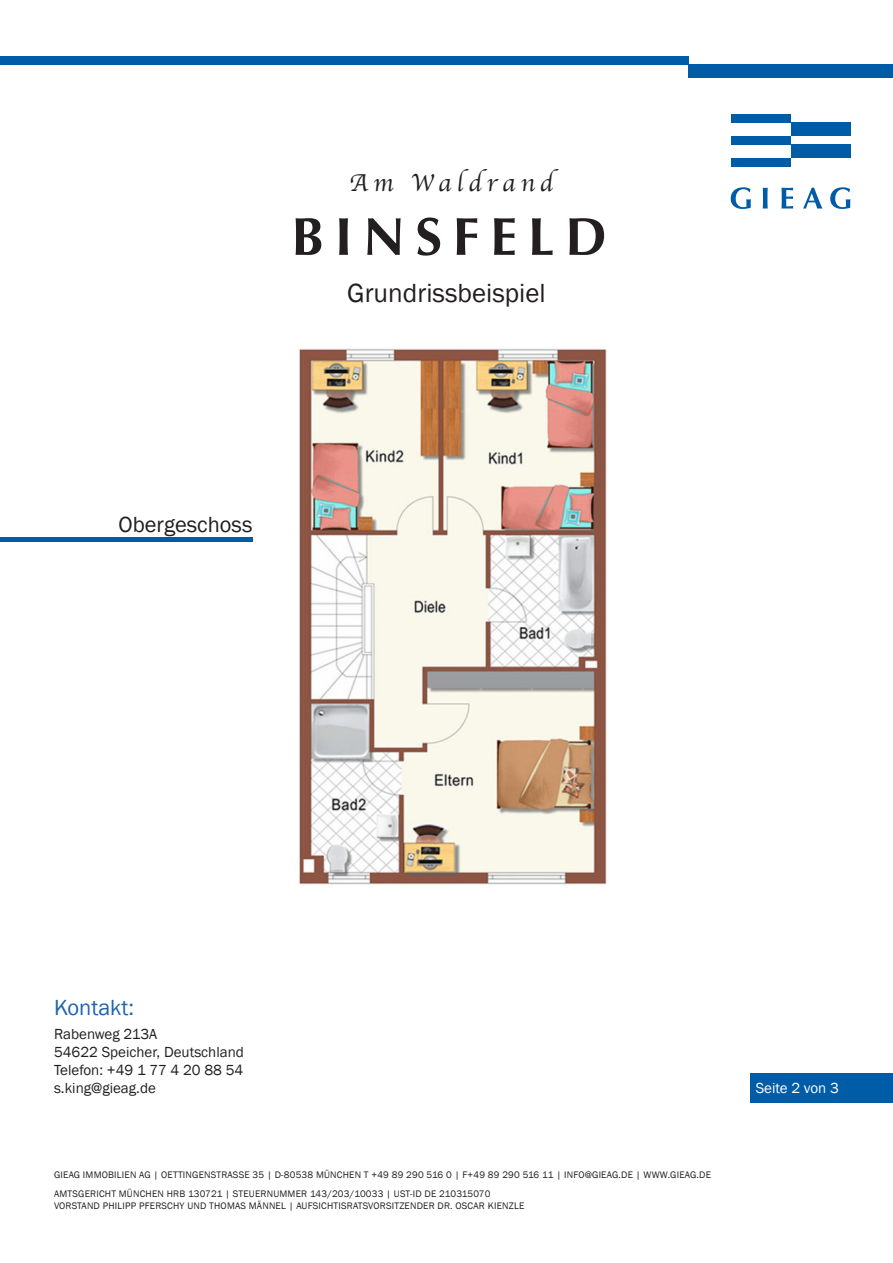
<style>
.page{position:relative;width:893px;height:1263px;background:#fff}
.page>*{position:absolute;margin:0;border:0;box-sizing:border-box;transform-origin:0 0}
.t1{font:700 53.4px "Optima";letter-spacing:.2em;color:#231f20}
.t2{font:27px "Franklin Gothic";color:#231f20}
.t3{font:25.65px "Apple Chancery";letter-spacing:.2em;color:#231f20}
.t4{font:22.5px "Franklin Gothic";color:#231f20}
.t5{font:22.5px "Franklin Gothic";color:#2163b0}
.t6{font:15px "Franklin Gothic";color:#231f20}
.t7{font:15px "Franklin Gothic";color:#fff}
.Fließtext{font:9.75px "Franklin Gothic";letter-spacing:.02em;color:#231f20}
</style>
<div class="page">
<div style="left:688px;top:64px;width:205px;height:14px;background:#005ca7"></div>
<div style="left:0;top:56px;width:688px;height:8px;background:#005ca7"></div>
<svg style="left:731px;top:187px;width:20px;height:22px"></svg>
<svg style="left:763px;top:188px;width:5px;height:21px"></svg>
<svg style="left:781px;top:188px;width:12px;height:21px"></svg>
<svg style="left:803px;top:188px;width:19px;height:21px"></svg>
<svg style="left:830px;top:187px;width:20px;height:22px"></svg>
<div style="left:731px;top:114px;width:60px;height:9px;background:#005ca7"></div>
<div style="left:731px;top:136px;width:60px;height:9px;background:#005ca7"></div>
<div style="left:731px;top:158px;width:60px;height:9px;background:#005ca7"></div>
<div style="left:791px;top:123px;width:59px;height:13px;background:#005ca7"></div>
<div style="left:791px;top:145px;width:59px;height:13px;background:#005ca7"></div>
<img style="left:299px;top:348px;width:308px;height:537px">
<hr style="left:0;top:537px;width:253px;height:4px;background:#005ca7">
<div style="left:751px;top:1073px;width:142px;height:29px;background:#005ca7"></div>
<p class="t3" style="left:350px;top:162px;width:205px">Am Waldrand</p>
<p class="t1" style="left:291px;top:206px;width:317px">BINSFELD</p>
<p class="t4" style="left:119px;top:510px;width:135px">Obergeschoss</p>
<p class="t2" style="left:347px;top:276px;width:200px">Grundrissbeispiel</p>
<p class="t5" style="left:54px;top:994px;width:82px">Kontakt:</p>
<p class="t6" style="left:54px;top:1024px;width:105px">Rabenweg 213A</p>
<p class="t6" style="left:54px;top:1042px;width:191px">54622 Speicher, Deutschland</p>
<p class="t6" style="left:54px;top:1060px;width:191px">Telefon: +49 1 77 4 20 88 54</p>
<p class="t6" style="left:54px;top:1078px;width:103px">s.king@gieag.de</p>
<p class="t7" style="left:756px;top:1078px;width:85px">Seite 2 von 3</p>
<p class="Fließtext" style="left:54px;top:1169px;width:659px">GIEAG IMMOBILIEN AG | OETTINGENSTRASSE 35 | D-80538 MÜNCHEN T +49 89 290 516 0 | F+49 89 290 516 11 | INFO@GIEAG.DE | WWW.GIEAG.DE</p>
<p class="Fließtext" style="left:54px;top:1188px;width:438px">AMTSGERICHT MÜNCHEN HRB 130721 | STEUERNUMMER 143/203/10033 | UST-ID DE 210315070</p>
<p class="Fließtext" style="left:54px;top:1200px;width:472px">VORSTAND PHILIPP PFERSCHY UND THOMAS MÄNNEL | AUFSICHTISRATSVORSITZENDER DR. OSCAR KIENZLE</p>
</div>
